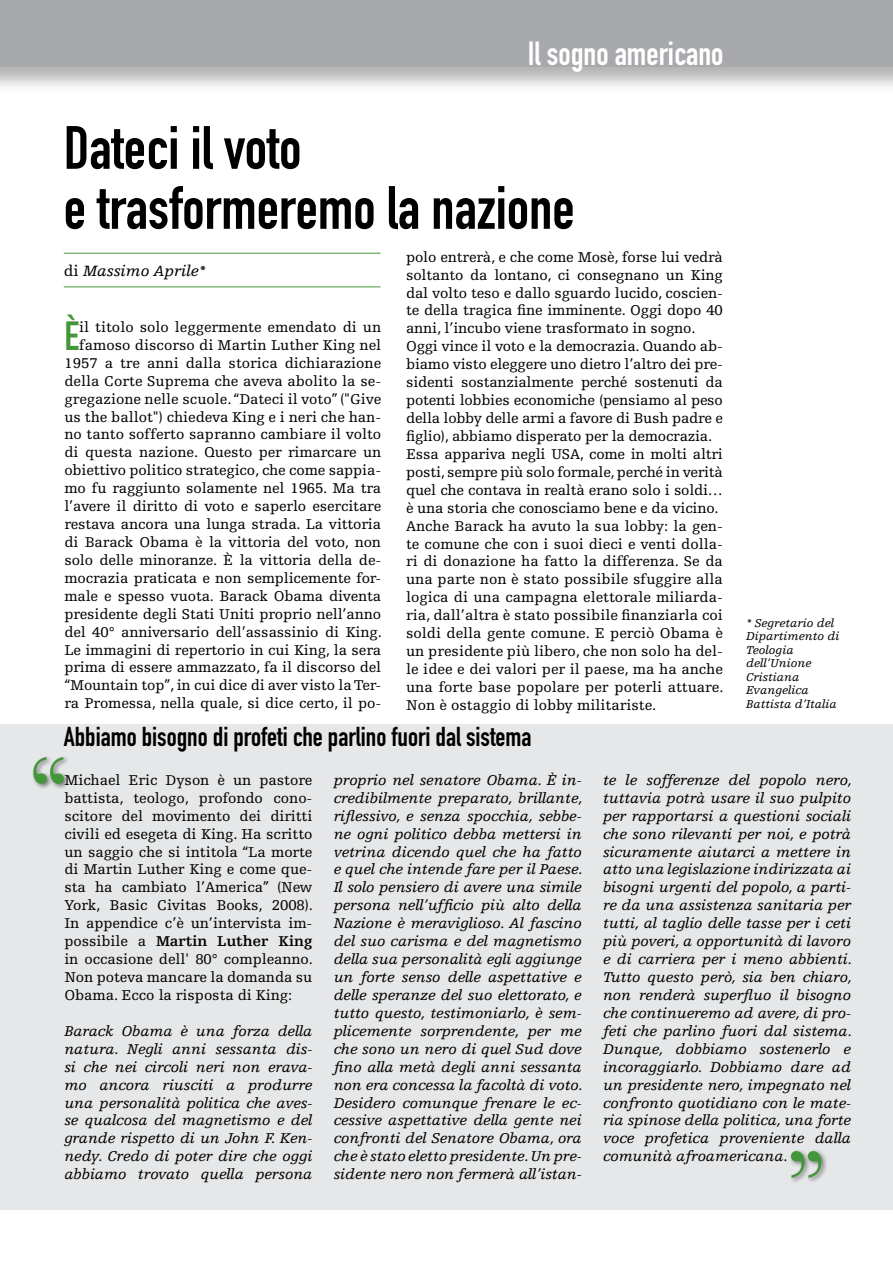
<style>
.page{position:relative;width:893px;height:1263px;background:#fff}
.page>*{position:absolute;margin:0;border:0;box-sizing:border-box;transform-origin:0 0}
.t1{font:60px/60px "DIN Engschrift Std";color:#000}
.t2{font:40.2px "DIN Engschrift Std";color:#439639}
.t3{font:33px "DIN Engschrift Std";color:#fff}
.t4{font:27px "DIN Engschrift Std";color:#000}
.t5{font:italic 15.75px "Egyptienne FLT Std";color:#000}
.t6{font:15px/17.9px "Egyptienne FLT Std";letter-spacing:-.01em;color:#000;text-align:right}
.t7{font:italic 15px/17.9px "Egyptienne FLT Std";letter-spacing:-.005em;color:#000;text-align:justify}
.t8{font:italic 12px/13.5px "Egyptienne FLT Std";color:#000}
.s1{font-style:normal}
.s2{font-weight:700}
</style>
<div class="page">
<div style="left:0;top:0;width:893px;height:93px;background:#000;opacity:.3"></div>
<div style="left:0;top:0;width:893px;height:66px;background:#a7a9ac"></div>
<hr style="left:64px;top:253px;width:317px;height:1px;background:#439639">
<hr style="left:64px;top:286px;width:317px;height:1px;background:#439639">
<div style="left:0;top:724px;width:893px;height:485px;background:#e6e7e8"></div>
<div style="left:31px;top:754px;width:39px;height:36px;background:#000;opacity:.5"></div>
<svg style="left:33px;top:757px;width:31px;height:27px"></svg>
<div style="left:788px;top:1148px;width:40px;height:36px;background:#000;opacity:.5"></div>
<svg style="left:791px;top:1151px;width:30px;height:27px"></svg>
<h3 class="t3" style="left:528px;top:34px;width:197px">Il sogno americano</h3>
<h1 class="t1" style="left:64px;top:118px;width:512px">Dateci il voto<br>e trasformeremo la nazione</h1>
<p class="t5" style="left:64px;top:262px;width:143px"><span class="s1">di</span> Massimo Aprile*</p>
<p class="t6" style="left:406px;top:248px;width:319px;text-align:left">polo entrerà, e che come Mosè, forse lui vedrà soltanto da lontano, ci consegnano un King dal volto teso e dallo sguardo lucido, coscien&shy;te della tragica fine imminente. Oggi dopo 40 anni, l’incubo viene trasformato in sogno.<br>Oggi vince il voto e la democrazia. Quando ab&shy;biamo visto eleggere uno dietro l’altro dei pre&shy;sidenti sostanzialmente perché sostenuti da potenti lobbies economiche (pensiamo al peso della lobby delle armi a favore di Bush padre e figlio), abbiamo disperato per la democrazia.<br>Essa appariva negli USA, come in molti altri posti, sempre più solo formale, perché in verità quel che contava in realtà erano solo i soldi… è una storia che conosciamo bene e da vicino.<br>Anche Barack ha avuto la sua lobby: la gen&shy;te comune che con i suoi dieci e venti dolla&shy;ri di donazione ha fatto la differenza. Se da una parte non è stato possibile sfuggire alla logica di una campagna elettorale miliarda&shy;ria, dall’altra è stato possibile finanziarla coi soldi della gente comune. E perciò Obama è un presidente più libero, che non solo ha del&shy;le idee e dei valori per il paese, ma ha anche una forte base popolare per poterli attuare.<br>Non è ostaggio di lobby militariste.</p>
<h2 class="t2" style="left:64px;top:312px;width:16px">È</h2>
<p class="t6" style="left:64px;top:318px;width:319px">il titolo solo leggermente emendato di un famoso discorso di Martin Luther King nel 1957 a tre anni dalla storica dichiarazione della Corte Suprema che aveva abolito la se&shy;gregazione nelle scuole. “Dateci il voto” ("Give us the ballot") chiedeva King e i neri che han&shy;no tanto sofferto sapranno cambiare il volto di questa nazione. Questo per rimarcare un obiettivo politico strategico, che come sappia&shy;mo fu raggiunto solamente nel 1965. Ma tra l’avere il diritto di voto e saperlo esercitare restava ancora una lunga strada. La vittoria di Barack Obama è la vittoria del voto, non solo delle minoranze. È la vittoria della de&shy;mocrazia praticata e non semplicemente for&shy;male e spesso vuota. Barack Obama diventa presidente degli Stati Uniti proprio nell’anno del 40° anniversario dell’assassinio di King.<br>Le immagini di repertorio in cui King, la sera prima di essere ammazzato, fa il discorso del “Mountain top”, in cui dice di aver visto la Ter&shy;ra Promessa, nella quale, si dice certo, il po-</p>
<h3 class="t4" style="left:64px;top:721px;width:469px">Abbiamo bisogno di profeti che parlino fuori dal sistema</h3>
<p class="t8" style="left:746px;top:616px;width:95px">* Segretario del<br>Dipartimento di<br>Teologia dell’Unione<br>Cristiana<br>Evangelica<br>Battista d’Italia</p>
<p class="t6" style="left:64px;top:771px;width:250px;text-align:justify">Michael Eric Dyson è un pastore battista, teologo, profondo cono&shy;scitore del movimento dei diritti civili ed esegeta di King. Ha scritto un saggio che si intitola “La morte di Martin Luther King e come que&shy;sta ha cambiato l’America” (New York, Basic Civitas Books, 2008).<br>In appendice c’è un’intervista im&shy;possibile a <span class="s2">Martin Luther King </span>in occasione dell' 80° compleanno.<br>Non poteva mancare la domanda su Obama. Ecco la risposta di King:</p>
<p class="t7" style="left:64px;top:1022px;width:250px">Barack Obama è una forza della natura. Negli anni sessanta dis&shy;si che nei circoli neri non erava&shy;mo ancora riusciti a produrre una personalità politica che aves&shy;se qualcosa del magnetismo e del grande rispetto di un John F. Ken&shy;nedy. Credo di poter dire che oggi abbiamo trovato quella persona</p>
<p class="t7" style="left:334px;top:771px;width:250px">proprio nel senatore Obama. È in&shy;credibilmente preparato, brillante, riflessivo, e senza spocchia, sebbe&shy;ne ogni politico debba mettersi in vetrina dicendo quel che ha fatto e quel che intende fare per il Paese.<br>Il solo pensiero di avere una simile persona nell’ufficio più alto della Nazione è meraviglioso. Al fascino del suo carisma e del magnetismo della sua personalità egli aggiunge un forte senso delle aspettative e delle speranze del suo elettorato, e tutto questo, testimoniarlo, è sem&shy;plicemente sorprendente, per me che sono un nero di quel Sud dove fino alla metà degli anni sessanta non era concessa la facoltà di voto.<br>Desidero comunque frenare le ec&shy;cessive aspettative della gente nei confronti del Senatore Obama, ora che è stato eletto presidente. Un pre&shy;sidente nero non fermerà all’istan-</p>
<p class="t7" style="left:603px;top:771px;width:250px">te le sofferenze del popolo nero, tuttavia potrà usare il suo pulpito per rapportarsi a questioni sociali che sono rilevanti per noi, e potrà sicuramente aiutarci a mettere in atto una legislazione indirizzata ai bisogni urgenti del popolo, a parti&shy;re da una assistenza sanitaria per tutti, al taglio delle tasse per i ceti più poveri, a opportunità di lavoro e di carriera per i meno abbienti.<br>Tutto questo però, sia ben chiaro, non renderà superfluo il bisogno che continueremo ad avere, di pro&shy;feti che parlino fuori dal sistema.<br>Dunque, dobbiamo sostenerlo e incoraggiarlo. Dobbiamo dare ad un presidente nero, impegnato nel confronto quotidiano con le mate&shy;ria spinose della politica, una forte voce profetica proveniente dalla comunità afroamericana<span class="s1">.</span></p>
</div>
